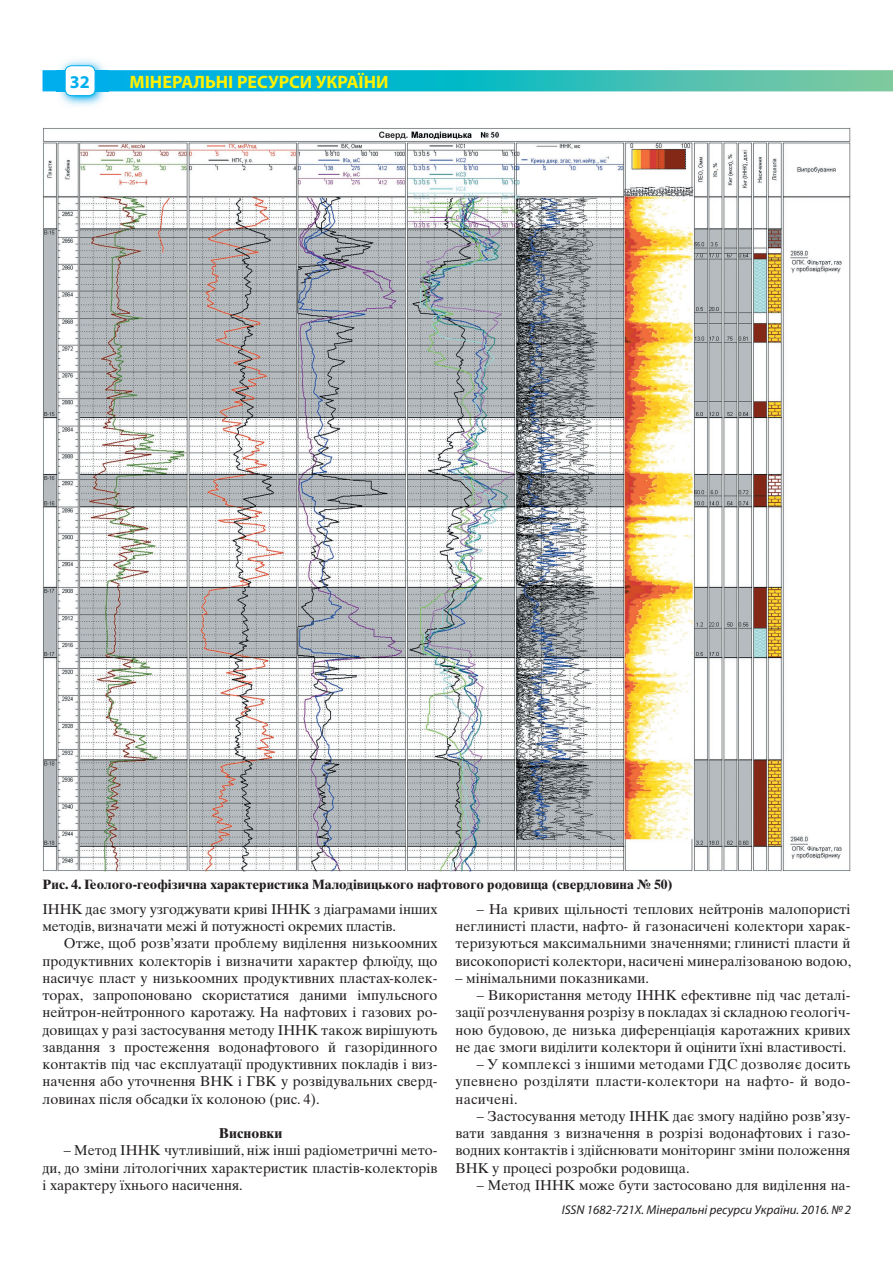
<style>
.page{position:relative;width:893px;height:1263px;background:#fff}
.page>*{position:absolute;margin:0;border:0;box-sizing:border-box;transform-origin:0 0}
.t1{font:700 18px "Myriad Pro";color:#fff101}
.t2{font:700 18px "Myriad Pro";color:#00aeef}
.t3{font:14.25px/17.2px "Times Ten LT Std";color:#231f20;text-align:justify}
.t4{font:700 14.25px "Times Ten LT Std";color:#231f20}
.t5{font:700 13.5px "Times Ten LT Std";color:#231f20}
.t6{font:italic 12.75px "Myriad Pro";color:#231f20}
</style>
<div class="page">
<svg style="left:43px;top:70px;width:850px;height:21px;background:#28bbc3"></svg>
<img style="left:56px;top:59px;width:52px;height:47px">
<img style="left:56px;top:70px;width:52px;height:21px">
<div style="left:65px;top:66px;width:30px;height:30px;background:#fff;border-radius:6px"></div>
<div style="left:65px;top:65px;width:30px;height:31px;border:1px solid #00aeef;border-radius:6px"></div>
<img style="left:43px;top:128px;width:807px;height:743px">
<p class="t2" style="left:70px;top:72px;width:21px">32</p>
<p class="t1" style="left:130px;top:72px;width:260px">МІНЕРАЛЬНІ РЕСУРСИ УКРАЇНИ</p>
<p class="t5" style="left:43px;top:876px;width:632px">Рис. 4. Геолого-геофізична характеристика Малодівицького нафтового родовища (свердловина № 50)</p>
<p class="t3" style="left:43px;top:900px;width:396px">ІННК дає змогу узгоджувати криві ІННК з діаграмами інших методів, визначати межі й потужності окремих пластів.</p>
<p class="t3" style="left:43px;top:935px;width:396px;text-indent:21px">Отже, щоб розв’язати проблему виділення низькоомних продуктивних колекторів і визначити характер флюїду, що насичує пласт у низькоомних продуктивних пластах-колек&shy;торах, запропоновано скористатися даними імпульсного нейтрон-нейтронного каротажу. На нафтових і газових ро&shy;довищах у разі застосування методу ІННК також вирішують завдання з простеження водонафтового й газорідинного контактів під час експлуатації продуктивних покладів і виз&shy;начення або уточнення ВНК і ГВК у розвідувальних сверд&shy;ловинах після обсадки їх колоною (рис. 4).</p>
<p class="t4" style="left:219px;top:1124px;width:65px">Висновки</p>
<p class="t3" style="left:43px;top:1142px;width:396px;text-indent:21px">– Метод ІННК чутливіший, ніж інші радіометричні мето&shy;ди, до зміни літологічних характеристик пластів-колекторів і характеру їхнього насичення.</p>
<p class="t3" style="left:455px;top:900px;width:397px;text-indent:21px">– На кривих щільності теплових нейтронів малопористі неглинисті пласти, нафто- й газонасичені колектори харак&shy;теризуються максимальними значеннями; глинисті пласти й високопористі колектори, насичені минералізованою водою,</p>
<p class="t3" style="left:455px;top:969px;width:195px">– мінімальними показниками.</p>
<p class="t3" style="left:455px;top:986px;width:396px;text-indent:21px">– Використання методу ІННК ефективне під час деталі&shy;зації розчленування розрізу в покладах зі складною геологіч&shy;ною будовою, де низька диференціація каротажних кривих не дає змоги виділити колектори й оцінити їхні властивості.</p>
<p class="t3" style="left:455px;top:1055px;width:396px;text-indent:21px">– У комплексі з іншими методами ГДС дозволяє досить упевнено розділяти пласти-колектори на нафто- й водо&shy;насичені.</p>
<p class="t3" style="left:455px;top:1107px;width:396px;text-indent:21px">– Застосування методу ІННК дає змогу надійно розв’язу&shy;вати завдання з визначення в розрізі водонафтових і газо&shy;водних контактів і здійснювати моніторинг зміни положення ВНК у процесі розробки родовища.</p>
<p class="t3" style="left:477px;top:1176px;width:375px">– Метод ІННК може бути застосовано для виділення на-</p>
<p class="t6" style="left:562px;top:1202px;width:291px">ISSN 1682-721X. Мінеральні ресурси України. 2016. №2</p>
</div>
